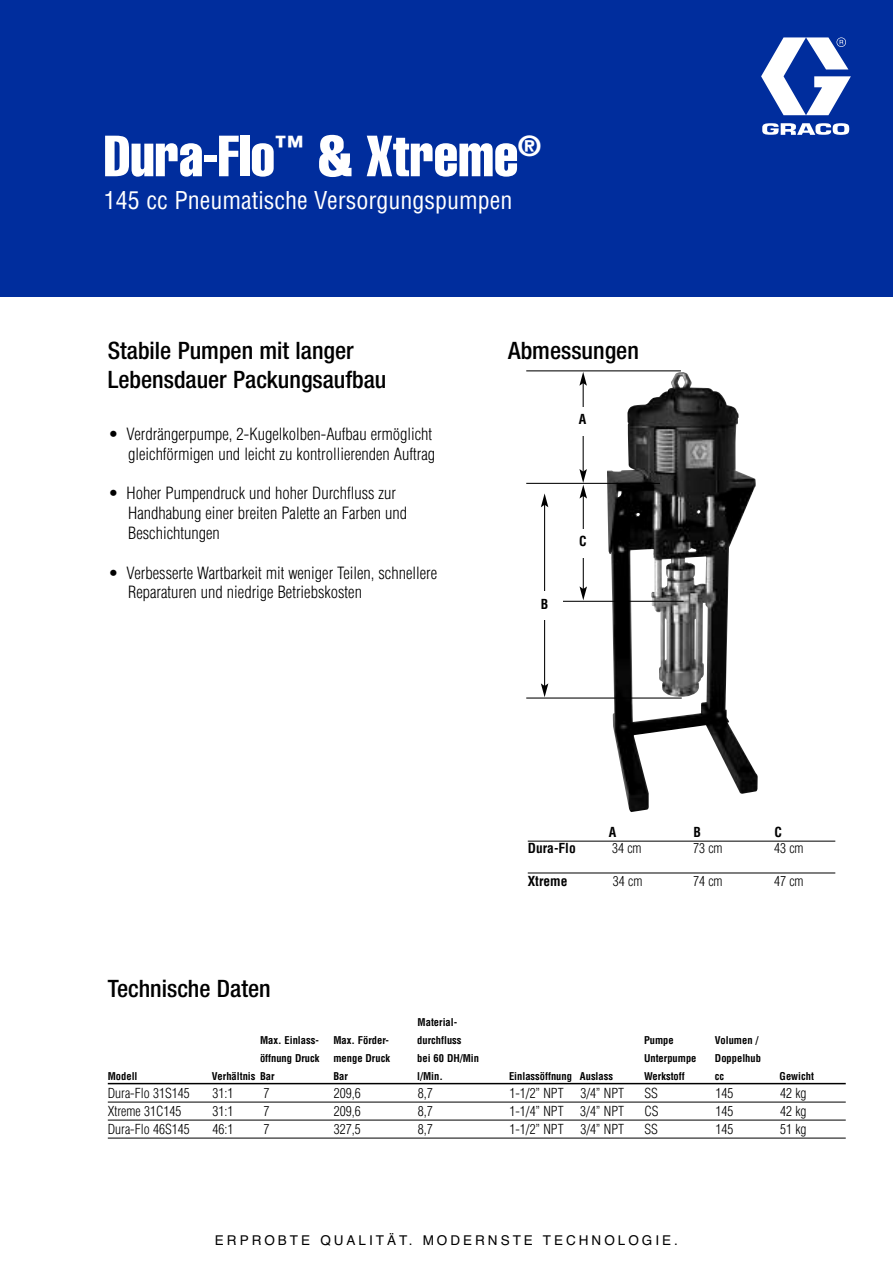
<style>
.page{position:relative;width:893px;height:1263px;background:#fff}
.page>*{position:absolute;margin:0;border:0;box-sizing:border-box;transform-origin:0 0}
.t1{font:57px "Helvetica LT Std Comp";color:#fff}
.t2{font:500 condensed 24px/28.8px "Helvetica Neue LT Std";color:#000}
.t3{font:condensed 24px "Helvetica LT Std";color:#fff}
.t4{font:300 condensed 16.5px/19.8px "Helvetica LT Std";color:#000}
.t5{font:300 condensed 13.5px "Helvetica LT Std";color:#000}
.t6{font:13.5px "Helvetica";letter-spacing:.22em;color:#000}
.t7{font:700 condensed 13.5px "Helvetica LT Std";color:#000}
.t8{font:700 condensed 10.5px "Helvetica LT Std";color:#000}
</style>
<div class="page">
<hr style="left:108px;top:1083px;width:738px;height:1px;background:#000">
<hr style="left:108px;top:1102px;width:738px;height:1px;background:#000">
<hr style="left:108px;top:1120px;width:738px;height:1px;background:#000">
<hr style="left:108px;top:1138px;width:738px;height:1px;background:#000">
<img style="left:607px;top:372px;width:151px;height:440px">
<hr style="left:528px;top:841px;width:307px;height:1px;background:#000">
<hr style="left:528px;top:873px;width:307px;height:1px;background:#000">
<hr style="left:526px;top:370px;width:155px;height:1px;background:#000">
<hr style="left:526px;top:483px;width:134px;height:1px;background:#000">
<hr style="left:561px;top:601px;width:123px;height:1px;background:#000">
<hr style="left:583px;top:383px;width:1px;height:89px;background:#000">
<svg style="left:579px;top:372px;width:8px;height:14px"></svg>
<div style="left:565px;top:407px;width:35px;height:28px;background:#fff"></div>
<hr style="left:583px;top:496px;width:1px;height:93px;background:#000">
<svg style="left:579px;top:469px;width:8px;height:29px"></svg>
<svg style="left:579px;top:586px;width:8px;height:14px"></svg>
<div style="left:565px;top:529px;width:35px;height:28px;background:#fff"></div>
<hr style="left:544px;top:505px;width:1px;height:181px;background:#000">
<svg style="left:541px;top:493px;width:7px;height:14px"></svg>
<svg style="left:541px;top:683px;width:7px;height:14px"></svg>
<div style="left:527px;top:592px;width:35px;height:28px;background:#fff"></div>
<hr style="left:526px;top:697px;width:156px;height:1px;background:#000">
<div style="left:0;top:0;width:893px;height:297px;background:#002d9d"></div>
<svg style="left:761px;top:37px;width:90px;height:98px"></svg>
<h1 class="t1" style="left:104px;top:136px;width:439px">Dura-Flo<sup>™</sup> &amp; Xtreme<sup>®</sup></h1>
<h2 class="t3" style="left:104px;top:191px;width:410px">145 cc Pneumatische Versorgungspumpen</h2>
<h2 class="t2" style="left:108px;top:338px;width:280px">Stabile Pumpen mit langer<br>Lebensdauer Packungsaufbau</h2>
<p class="t4" style="left:108px;top:425px;width:328px;text-align:right">• Verdrängerpumpe, 2-Kugelkolben-Aufbau ermöglicht gleichförmigen und leicht zu kontrollierenden Auftrag</p>
<p class="t4" style="left:128px;top:485px;width:280px;text-indent:-20px">• Hoher Pumpendruck und hoher Durchfluss zur<br>Handhabung einer breiten Palette an Farben und<br>Beschichtungen</p>
<p class="t4" style="left:128px;top:564px;width:311px;text-indent:-20px">• Verbesserte Wartbarkeit mit weniger Teilen, schnellere<br>Reparaturen und niedrige Betriebskosten</p>
<h2 class="t2" style="left:508px;top:338px;width:132px">Abmessungen</h2>
<p class="t7" style="left:579px;top:414px;width:9px">A</p>
<p class="t7" style="left:541px;top:599px;width:9px">B</p>
<p class="t7" style="left:579px;top:536px;width:9px">C</p>
<h2 class="t2" style="left:108px;top:976px;width:164px">Technische Daten</h2>
<p class="t8" style="left:418px;top:1018px;width:41px">Material-</p>
<p class="t7" style="left:609px;top:827px;width:9px">A</p>
<p class="t7" style="left:693px;top:827px;width:9px">B</p>
<p class="t7" style="left:774px;top:827px;width:9px">C</p>
<p class="t7" style="left:528px;top:843px;width:49px">Dura-Flo</p>
<p class="t5" style="left:612px;top:843px;width:31px">34 cm</p>
<p class="t5" style="left:693px;top:843px;width:31px">73 cm</p>
<p class="t5" style="left:774px;top:843px;width:31px">43 cm</p>
<p class="t7" style="left:528px;top:876px;width:41px">Xtreme</p>
<p class="t5" style="left:613px;top:876px;width:31px">34 cm</p>
<p class="t5" style="left:693px;top:876px;width:31px">74 cm</p>
<p class="t5" style="left:774px;top:876px;width:31px">47 cm</p>
<p class="t8" style="left:260px;top:1036px;width:60px">Max. Einlass-</p>
<p class="t8" style="left:333px;top:1036px;width:57px">Max. Förder-</p>
<p class="t8" style="left:417px;top:1036px;width:46px">durchfluss</p>
<p class="t8" style="left:644px;top:1036px;width:31px">Pumpe</p>
<p class="t8" style="left:715px;top:1036px;width:45px">Volumen /</p>
<p class="t8" style="left:260px;top:1054px;width:61px">öffnung Druck</p>
<p class="t8" style="left:333px;top:1054px;width:58px">menge Druck</p>
<p class="t8" style="left:417px;top:1054px;width:63px">bei 60 DH/Min</p>
<p class="t8" style="left:644px;top:1054px;width:54px">Unterpumpe</p>
<p class="t8" style="left:715px;top:1054px;width:48px">Doppelhub</p>
<p class="t8" style="left:108px;top:1072px;width:31px">Modell</p>
<p class="t8" style="left:212px;top:1072px;width:64px">Verhältnis Bar</p>
<p class="t8" style="left:333px;top:1072px;width:16px">Bar</p>
<p class="t8" style="left:417px;top:1072px;width:27px">l/Min.</p>
<p class="t8" style="left:509px;top:1072px;width:106px">Einlassöffnung Auslass</p>
<p class="t8" style="left:644px;top:1072px;width:42px">Werkstoff</p>
<p class="t8" style="left:715px;top:1072px;width:11px">cc</p>
<p class="t8" style="left:780px;top:1072px;width:36px">Gewicht</p>
<p class="t5" style="left:108px;top:1087px;width:83px">Dura-Flo 31S145</p>
<p class="t5" style="left:212px;top:1087px;width:22px">31:1</p>
<p class="t5" style="left:263px;top:1087px;width:7px">7</p>
<p class="t5" style="left:334px;top:1087px;width:28px">209,6</p>
<p class="t5" style="left:418px;top:1087px;width:16px">8,7</p>
<p class="t5" style="left:509px;top:1087px;width:116px">1-1/2” NPT 3/4” NPT</p>
<p class="t5" style="left:644px;top:1087px;width:15px">SS</p>
<p class="t5" style="left:715px;top:1087px;width:19px">145</p>
<p class="t5" style="left:780px;top:1087px;width:28px">42 kg</p>
<p class="t5" style="left:108px;top:1105px;width:75px">Xtreme 31C145</p>
<p class="t5" style="left:212px;top:1105px;width:22px">31:1</p>
<p class="t5" style="left:263px;top:1105px;width:7px">7</p>
<p class="t5" style="left:334px;top:1105px;width:28px">209,6</p>
<p class="t5" style="left:418px;top:1105px;width:16px">8,7</p>
<p class="t5" style="left:509px;top:1105px;width:116px">1-1/4” NPT 3/4” NPT</p>
<p class="t5" style="left:644px;top:1105px;width:16px">CS</p>
<p class="t5" style="left:715px;top:1105px;width:19px">145</p>
<p class="t5" style="left:780px;top:1105px;width:28px">42 kg</p>
<p class="t5" style="left:108px;top:1123px;width:83px">Dura-Flo 46S145</p>
<p class="t5" style="left:212px;top:1123px;width:22px">46:1</p>
<p class="t5" style="left:263px;top:1123px;width:7px">7</p>
<p class="t5" style="left:334px;top:1123px;width:28px">327,5</p>
<p class="t5" style="left:418px;top:1123px;width:16px">8,7</p>
<p class="t5" style="left:509px;top:1123px;width:116px">1-1/2” NPT 3/4” NPT</p>
<p class="t5" style="left:644px;top:1123px;width:15px">SS</p>
<p class="t5" style="left:715px;top:1123px;width:19px">145</p>
<p class="t5" style="left:780px;top:1123px;width:28px">51 kg</p>
<p class="t6" style="left:215px;top:1232px;width:464px">ERPROBTE QUALITÄT. MODERNSTE TECHNOLOGIE.</p>
</div>
